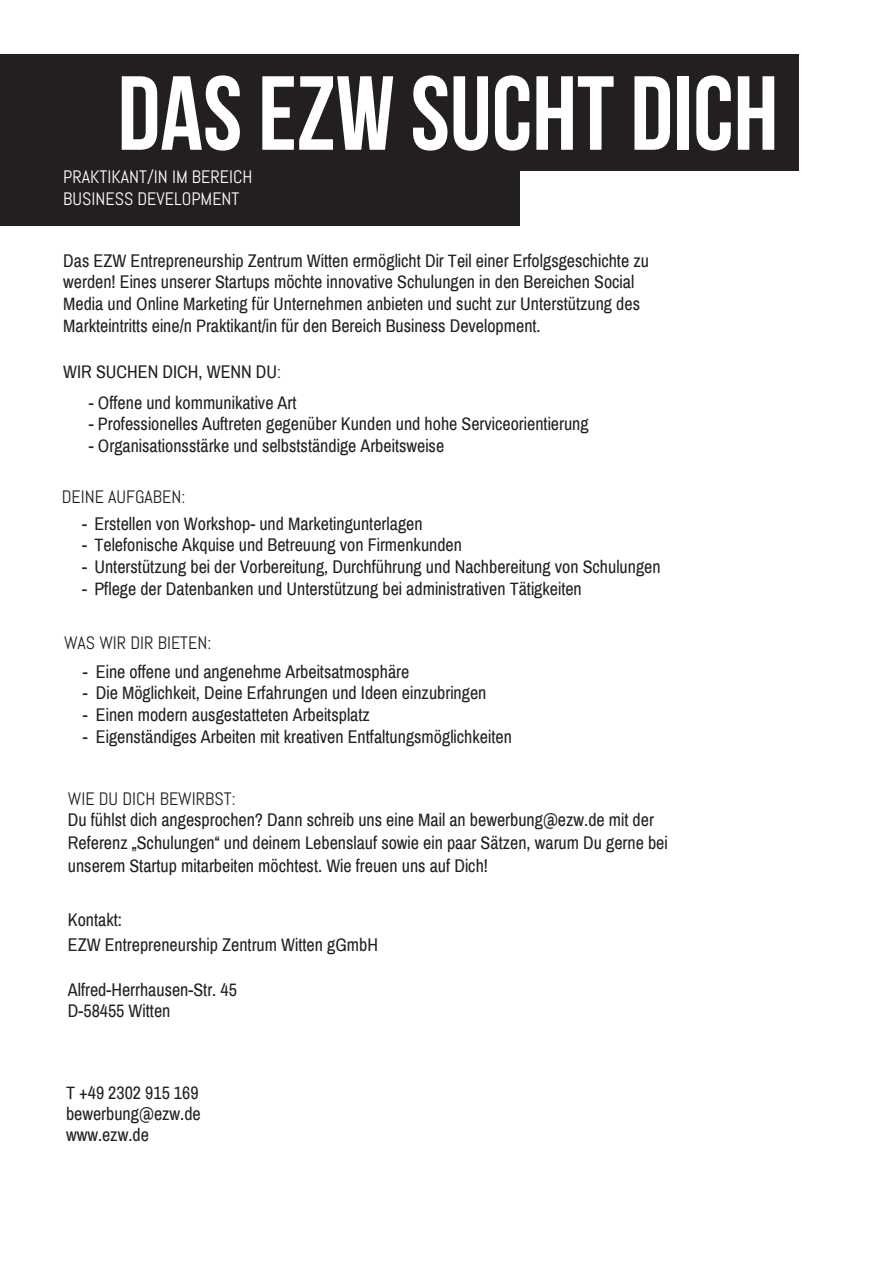
<style>
.page{position:relative;width:893px;height:1263px;background:#fff}
.page>*{position:absolute;margin:0;border:0;box-sizing:border-box;transform-origin:0 0}
.t1{font:105px "Bebas Neue";color:#fff}
.t2{font:18px/21.6px "Archivo Narrow";color:#231f20}
.t3{font:18px/21.6px "Abel";color:#fff}
.t4{font:18px "Abel";color:#231f20}
.s1{font-family:"Abel"}
</style>
<div class="page">
<div style="left:0;top:162px;width:520px;height:64px;background:#231f20"></div>
<div style="left:0;top:54px;width:799px;height:116px;background:#231f20"></div>
<p class="t1" style="left:118px;top:56px;width:662px">DAS EZW SUCHT DICH</p>
<p class="t3" style="left:63px;top:166px;width:191px">PRAKTIKANT/IN IM BEREICH<br>BUSINESS DEVELOPMENT</p>
<p class="t2" style="left:63px;top:250px;width:587px">Das EZW Entrepreneurship Zentrum Witten ermöglicht Dir Teil einer Erfolgsgeschichte zu werden! Eines unserer Startups möchte innovative Schulungen in den Bereichen Social Media und Online Marketing für Unternehmen anbieten und sucht zur Unterstützung des Markteintritts eine/n Praktikant/in für den Bereich Business Development.</p>
<p class="t2" style="left:63px;top:361px;width:219px">WIR SUCHEN DICH, WENN DU<span class="s1">:</span></p>
<p class="t2" style="left:89px;top:392px;width:209px">- Offene und kommunikative Art</p>
<p class="t2" style="left:89px;top:414px;width:501px">- Professionelles Auftreten gegenüber Kunden und hohe Serviceorientierung</p>
<p class="t2" style="left:89px;top:435px;width:357px">- Organisationsstärke und selbstständige Arbeitsweise</p>
<p class="t4" style="left:62px;top:486px;width:125px">DEINE AUFGABEN:</p>
<p class="t2" style="left:82px;top:513px;width:342px">- Erstellen von Workshop- und Marketingunterlagen</p>
<p class="t2" style="left:82px;top:535px;width:381px">- Telefonische Akquise und Betreuung von Firmenkunden</p>
<p class="t2" style="left:82px;top:556px;width:580px">- Unterstützung bei der Vorbereitung, Durchführung und Nachbereitung von Schulungen</p>
<p class="t2" style="left:82px;top:578px;width:501px">- Pflege der Datenbanken und Unterstützung bei administrativen Tätigkeiten</p>
<p class="t4" style="left:64px;top:631px;width:148px">WAS WIR DIR BIETEN:</p>
<p class="t2" style="left:83px;top:661px;width:328px">- Eine offene und angenehme Arbeitsatmosphäre</p>
<p class="t2" style="left:83px;top:683px;width:405px">- Die Möglichkeit, Deine Erfahrungen und Ideen einzubringen</p>
<p class="t2" style="left:83px;top:704px;width:289px">- Einen modern ausgestatteten Arbeitsplatz</p>
<p class="t2" style="left:83px;top:726px;width:431px">- Eigenständiges Arbeiten mit kreativen Entfaltungsmöglichkeiten</p>
<p class="t2" style="left:68px;top:787px;width:601px;line-height:22.5px"><span class="s1">WIE DU DICH BEWIRBST:<br></span>Du fühlst dich angesprochen? Dann schreib uns eine Mail an bewerbung@ezw.de mit der Referenz „Schulungen“ und deinem Lebenslauf sowie ein paar Sätzen, warum Du gerne bei unserem Startup mitarbeiten möchtest. Wie freuen uns auf Dich!</p>
<p class="t2" style="left:68px;top:908px;width:312px;line-height:25.2px">Kontakt:<br>EZW Entrepreneurship Zentrum Witten gGmbH</p>
<p class="t2" style="left:68px;top:980px;width:170px;line-height:21px">Alfred-Herrhausen-Str. 45<br>D-58455 Witten</p>
<p class="t2" style="left:66px;top:1083px;width:136px;line-height:21px">T +49 2302 915 169 bewerbung@ezw.de www.ezw.de</p>
</div>
